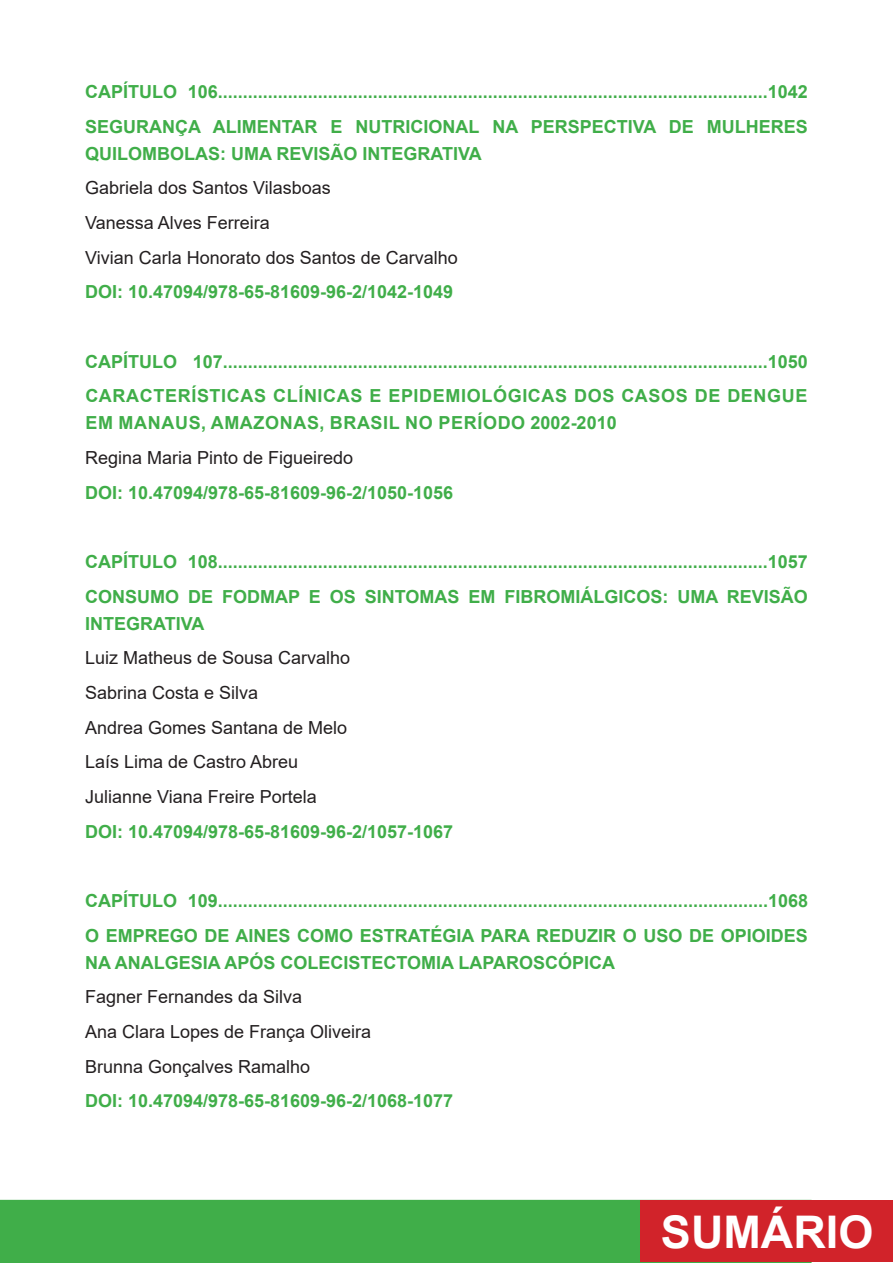
<style>
.page{position:relative;width:893px;height:1263px;background:#fff}
.page>*{position:absolute;margin:0;border:0;box-sizing:border-box;transform-origin:0 0}
.t1{font:700 45px "Arial";color:#fff}
.Título_1{font:700 18px/27px "Arial";color:#40ae49}
.t2{font:18px "Arial";color:#231f20}
.Título_1-2{font:700 18px/27px "Arial";letter-spacing:.035em;color:#40ae49}
</style>
<div class="page">
<div style="left:0;top:1200px;width:812px;height:63px;background:#40ae49"></div>
<div style="left:641px;top:1200px;width:252px;height:62px;background:#d1232a"></div>
<p class="Título_1" style="left:85px;top:79px;width:724px">CAPÍTULO 106..............................................................................................................1042</p>
<p class="Título_1" style="left:85px;top:113px;width:724px">SEGURANÇA ALIMENTAR E NUTRICIONAL NA PERSPECTIVA DE MULHERES<br>QUILOMBOLAS: UMA REVISÃO INTEGRATIVA</p>
<p class="t2" style="left:85px;top:176px;width:247px">Gabriela dos Santos Vilasboas</p>
<p class="t2" style="left:85px;top:210px;width:186px">Vanessa Alves Ferreira</p>
<p class="t2" style="left:85px;top:245px;width:374px">Vivian Carla Honorato dos Santos de Carvalho</p>
<p class="Título_1" style="left:85px;top:279px;width:370px">DOI: 10.47094/978-65-81609-96-2/1042-1049</p>
<p class="Título_1" style="left:85px;top:348px;width:724px">CAPÍTULO 107.............................................................................................................1050</p>
<p class="Título_1-2" style="left:85px;top:383px;width:724px">CARACTERÍSTICAS CLÍNICAS E EPIDEMIOLÓGICAS DOS CASOS DE DENGUE<br>EM MANAUS, AMAZONAS, BRASIL NO PERÍODO 2002-2010</p>
<p class="t2" style="left:85px;top:445px;width:270px">Regina Maria Pinto de Figueiredo</p>
<p class="Título_1" style="left:85px;top:479px;width:370px">DOI: 10.47094/978-65-81609-96-2/1050-1056</p>
<p class="Título_1" style="left:85px;top:548px;width:724px">CAPÍTULO 108..............................................................................................................1057</p>
<p class="Título_1" style="left:85px;top:583px;width:724px">CONSUMO DE FODMAP E OS SINTOMAS EM FIBROMIÁLGICOS: UMA REVISÃO<br>INTEGRATIVA</p>
<p class="t2" style="left:85px;top:646px;width:267px">Luiz Matheus de Sousa Carvalho</p>
<p class="t2" style="left:85px;top:680px;width:175px">Sabrina Costa e Silva</p>
<p class="t2" style="left:85px;top:715px;width:264px">Andrea Gomes Santana de Melo</p>
<p class="t2" style="left:85px;top:750px;width:215px">Laís Lima de Castro Abreu</p>
<p class="t2" style="left:85px;top:784px;width:233px">Julianne Viana Freire Portela</p>
<p class="Título_1" style="left:85px;top:818px;width:370px">DOI: 10.47094/978-65-81609-96-2/1057-1067</p>
<p class="Título_1" style="left:85px;top:887px;width:724px">CAPÍTULO 109..............................................................................................................1068</p>
<p class="Título_1" style="left:85px;top:922px;width:724px">O EMPREGO DE AINES COMO ESTRATÉGIA PARA REDUZIR O USO DE OPIOIDES<br>NA ANALGESIA APÓS COLECISTECTOMIA LAPAROSCÓPICA</p>
<p class="t2" style="left:85px;top:984px;width:219px">Fagner Fernandes da Silva</p>
<p class="t2" style="left:85px;top:1019px;width:288px">Ana Clara Lopes de França Oliveira</p>
<p class="t2" style="left:85px;top:1054px;width:227px">Brunna Gonçalves Ramalho</p>
<p class="Título_1" style="left:85px;top:1088px;width:370px">DOI: 10.47094/978-65-81609-96-2/1068-1077</p>
<h1 class="t1" style="left:661px;top:1200px;width:214px">SUMÁRIO</h1>
</div>
